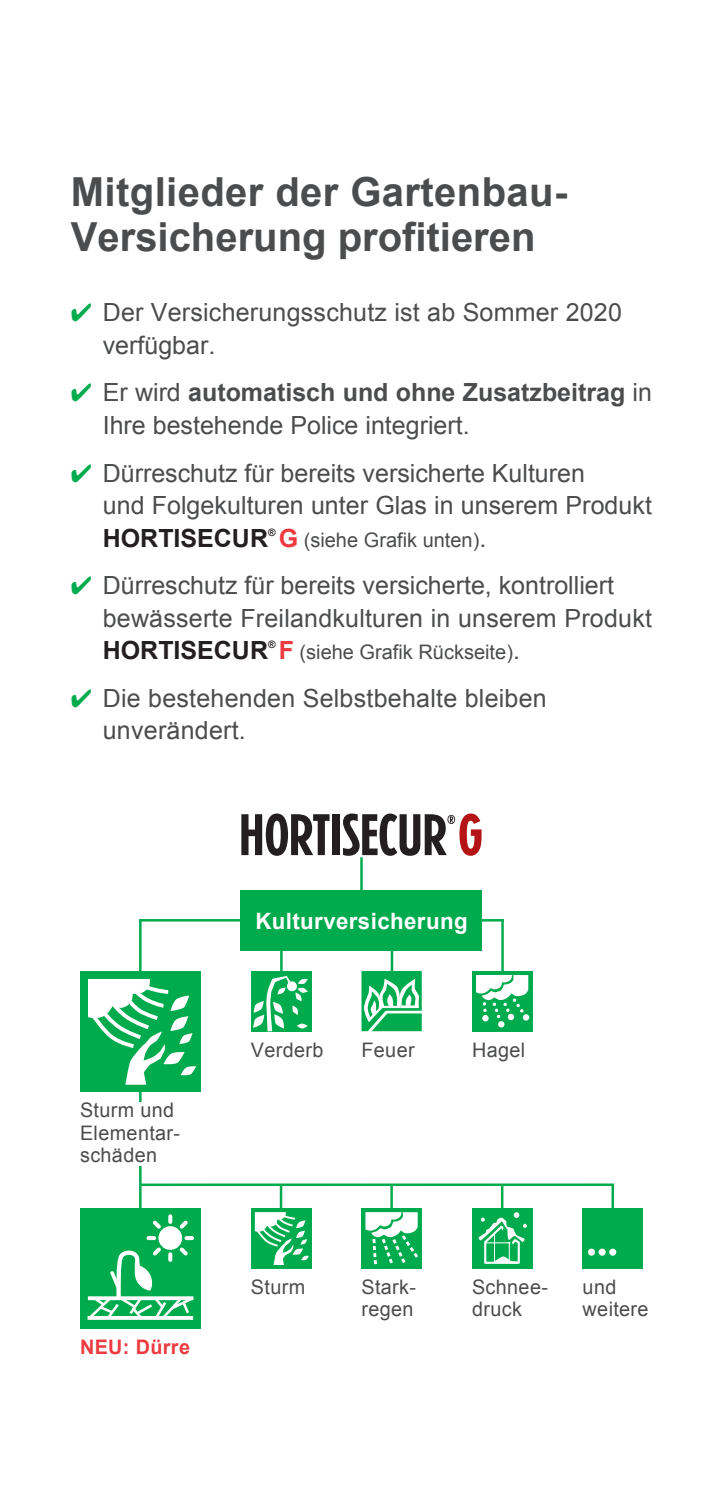
<style>
.page{position:relative;width:723px;height:1489px;background:#fff}
.page>*{position:absolute;margin:0;border:0;box-sizing:border-box;transform-origin:0 0}
.t1{font:700 40px/45px "Arial";color:#4b4c4d}
.t2{font:25px/32.5px "Arial";color:#4b4c4d}
.t3{font:700 22.5px "Arial";letter-spacing:.02em;color:#fff}
.t4{font:20px/22.5px "Arial";letter-spacing:.02em;color:#4b4c4d}
.t5{font:20px "Arial";color:#4b4c4d}
.t6{font:700 20px "Arial";letter-spacing:.02em;color:#ee3a40}
.t7{font:700 10.25px "Arial";color:#231f20}
.s1{color:#00ab4d}
.s2{font-weight:700}
.s3{font-weight:700;color:#231f20}
.s4{font-weight:700;font-size:25px;color:#ee3a40}
.s5{font-size:25px}
</style>
<div class="page">
<hr style="left:139px;top:1084px;width:3px;height:144px;background:#00ab4d">
<hr style="left:139px;top:919px;width:3px;height:147px;background:#00ab4d">
<hr style="left:280px;top:938px;width:3px;height:35px;background:#00ab4d">
<hr style="left:391px;top:938px;width:2px;height:35px;background:#00ab4d">
<hr style="left:501px;top:919px;width:3px;height:54px;background:#00ab4d">
<hr style="left:501px;top:1184px;width:2px;height:34px;background:#00ab4d">
<hr style="left:611px;top:1184px;width:3px;height:34px;background:#00ab4d">
<hr style="left:390px;top:1184px;width:3px;height:36px;background:#00ab4d">
<hr style="left:280px;top:1184px;width:2px;height:36px;background:#00ab4d">
<hr style="left:140px;top:1183px;width:474px;height:2px;background:#00ab4d">
<hr style="left:360px;top:857px;width:3px;height:49px;background:#00ab4d">
<hr style="left:139px;top:919px;width:128px;height:2px;background:#00ab4d">
<svg style="left:241px;top:814px;width:241px;height:42px"></svg>
<svg style="left:241px;top:813px;width:88px;height:42px"></svg>
<div style="left:333px;top:814px;width:7px;height:41px;background:#231f20"></div>
<svg style="left:343px;top:813px;width:138px;height:42px"></svg>
<div style="left:241px;top:890px;width:241px;height:60px;background:#00ab4d"></div>
<div style="left:80px;top:1102px;width:133px;height:63px;background:#fff"></div>
<svg style="left:361px;top:970px;width:61px;height:61px"></svg>
<div style="left:251px;top:970px;width:60px;height:61px;background:#00ab4d"></div>
<svg style="left:253px;top:976px;width:55px;height:55px"></svg>
<div style="left:361px;top:1207px;width:61px;height:61px;background:#00ab4d"></div>
<svg style="left:365px;top:1212px;width:53px;height:53px"></svg>
<div style="left:472px;top:970px;width:60px;height:61px;background:#00ab4d"></div>
<svg style="left:476px;top:975px;width:52px;height:52px"></svg>
<svg style="left:522px;top:1013px;width:7px;height:7px"></svg>
<div style="left:472px;top:1207px;width:60px;height:61px;background:#00ab4d"></div>
<svg style="left:478px;top:1212px;width:49px;height:52px"></svg>
<div style="left:80px;top:1207px;width:121px;height:121px;background:#00ab4d"></div>
<svg style="left:87px;top:1214px;width:107px;height:106px"></svg>
<div style="left:80px;top:970px;width:120px;height:121px;background:#00ab4d"></div>
<div style="left:192px;top:973px;width:9px;height:114px;background:#00ab4d"></div>
<svg style="left:88px;top:979px;width:108px;height:105px"></svg>
<div style="left:251px;top:1207px;width:60px;height:61px;background:#00ab4d"></div>
<svg style="left:255px;top:1212px;width:54px;height:52px"></svg>
<hr style="left:472px;top:919px;width:32px;height:2px;background:#00ab4d">
<div style="left:583px;top:1207px;width:60px;height:61px;background:#00ab4d"></div>
<div style="left:588px;top:1248px;width:7px;height:7px;background:#fff;border-radius:50%"></div>
<div style="left:598px;top:1248px;width:8px;height:7px;background:#fff;border-radius:50%"></div>
<div style="left:609px;top:1248px;width:7px;height:7px;background:#fff;border-radius:50%"></div>
<p class="t1" style="left:71px;top:171px;width:498px">Mitglieder der Gartenbau-<br>Versicherung profitieren</p>
<p class="t2" style="left:71px;top:296px;width:553px"><span class="s1">✔</span> Der Versicherungsschutz ist ab Sommer 2020</p>
<p class="t2" style="left:103px;top:329px;width:114px">verfügbar.</p>
<p class="t2" style="left:103px;top:376px;width:551px;text-indent:-32px"><span class="s1">✔</span> Er wird <span class="s2">automatisch und ohne Zusatzbeitrag</span> in<br>Ihre bestehende Police integriert.</p>
<p class="t2" style="left:103px;top:456px;width:551px;text-indent:-32px"><span class="s1">✔</span> Dürreschutz für bereits versicherte Kulturen<br>und Folgekulturen unter Glas in unserem Produkt<br><span class="s3">HORTISECUR</span></p>
<p class="t7" style="left:268px;top:525px;width:9px">®</p>
<p class="t5" style="left:279px;top:526px;width:209px"><span class="s4">G</span> (siehe Grafik unten)<span class="s5">.</span></p>
<p class="t2" style="left:103px;top:569px;width:551px;text-indent:-32px"><span class="s1">✔</span> Dürreschutz für bereits versicherte, kontrolliert bewässerte Freilandkulturen in unserem Produkt<br><span class="s3">HORTISECUR</span></p>
<p class="t7" style="left:268px;top:637px;width:9px">®</p>
<p class="t5" style="left:279px;top:639px;width:243px"><span class="s4">F</span> (siehe Grafik Rückseite)<span class="s5">.</span></p>
<p class="t2" style="left:103px;top:681px;width:445px;text-indent:-32px"><span class="s1">✔</span> Die bestehenden Selbstbehalte bleiben unverändert.</p>
<p class="t3" style="left:255px;top:905px;width:214px">Kulturversicherung</p>
<p class="t4" style="left:80px;top:1098px;width:102px">Sturm und<br>Elementar&shy;schäden</p>
<p class="t6" style="left:80px;top:1333px;width:111px">NEU: Dürre</p>
<p class="t4" style="left:251px;top:1038px;width:74px">Verderb</p>
<p class="t4" style="left:361px;top:1038px;width:55px">Feuer</p>
<p class="t4" style="left:472px;top:1038px;width:55px">Hagel</p>
<p class="t4" style="left:251px;top:1275px;width:56px">Sturm</p>
<p class="t4" style="left:361px;top:1275px;width:56px">Stark-</p>
<p class="t4" style="left:361px;top:1298px;width:54px">regen</p>
<p class="t4" style="left:472px;top:1275px;width:77px">Schnee-</p>
<p class="t4" style="left:472px;top:1298px;width:51px">druck</p>
<p class="t4" style="left:583px;top:1275px;width:35px">und</p>
<p class="t4" style="left:583px;top:1298px;width:67px">weitere</p>
</div>
